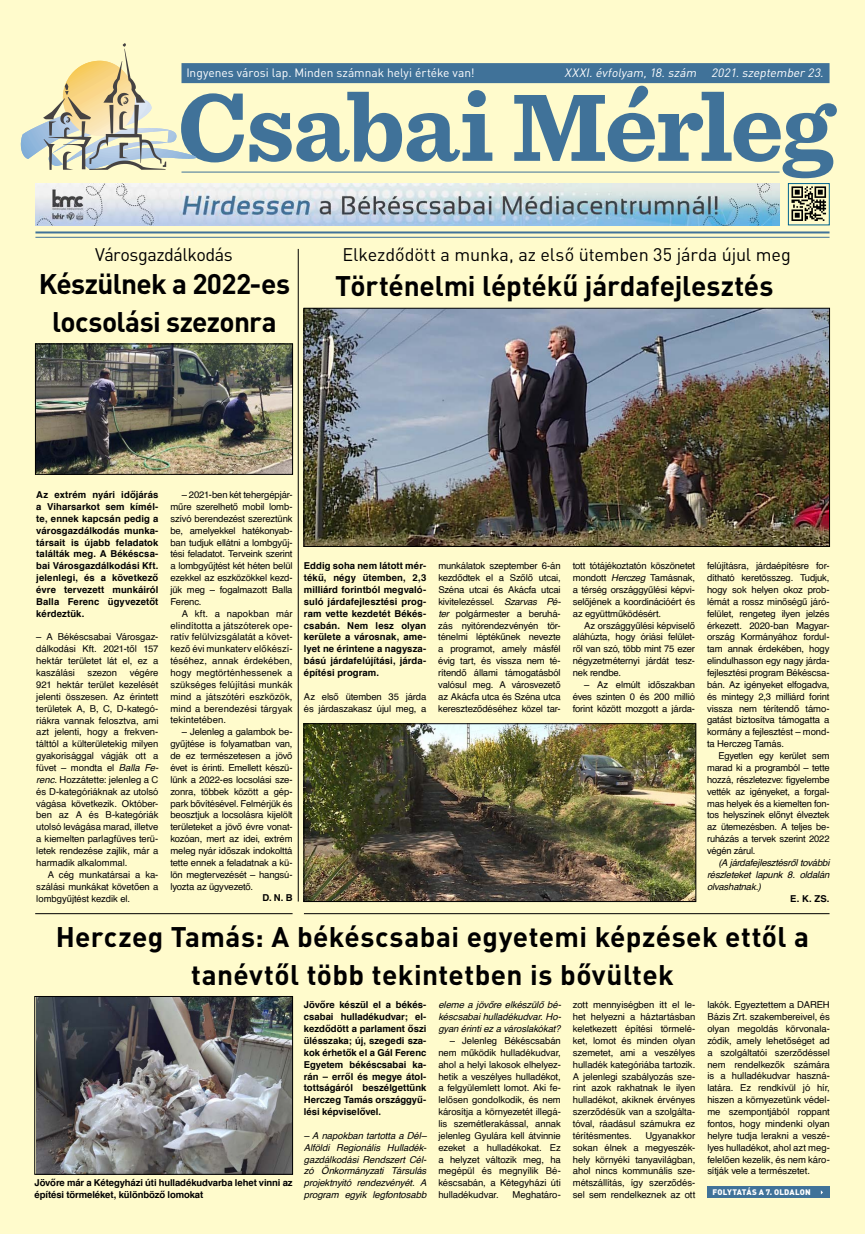
<style>
.page{position:relative;width:865px;height:1234px;background:#fff}
.page>*{position:absolute;margin:0;border:0;box-sizing:border-box;transform-origin:0 0}
.t1{font:700 100px "Sentinel";letter-spacing:-.015em;color:#407299}
.t2{font:700 28px/37.9px "DIN Pro";letter-spacing:.01em;color:#000;text-align:center}
.t3{font:700 28px/37.9px "DIN Pro";letter-spacing:-.025em;color:#000;text-align:center}
.t4{font:18px "DIN Pro";letter-spacing:-.01em;color:#000}
.t5{font:12px "DIN Pro";letter-spacing:-.005em;color:#fff}
.t6{font:italic 12px "DIN Pro";color:#fff}
.t7{font:9.5px/11.9px "Helvetica";letter-spacing:-.015em;color:#000;text-align:justify}
.t8{font:700 9.5px/11.9px "Helvetica";color:#000;text-align:justify}
.t9{font:italic 9.5px/11.9px "Helvetica";letter-spacing:-.015em;color:#000;text-align:justify}
.t10{font:900 8px "DIN Pro";letter-spacing:.025em;color:#fff}
.s1{font-style:italic}
</style>
<div class="page">
<div style="left:0;top:0;width:865px;height:1233px;background:#fffbcc"></div>
<hr style="left:35px;top:237px;width:794px;height:1px;background:#407299">
<hr style="left:181px;top:171px;width:598px;height:1px;background:#407299">
<div style="left:181px;top:63px;width:648px;height:20px;background:#407299"></div>
<hr style="left:35px;top:231px;width:794px;height:2px;background:#407299">
<svg style="left:21px;top:43px;width:175px;height:127px"></svg>
<svg style="left:791px;top:186px;width:35px;height:35px"></svg>
<div style="left:788px;top:183px;width:41px;height:42px;border:1px solid #0066b3"></div>
<img style="left:35px;top:183px;width:744px;height:42px">
<hr style="left:35px;top:913px;width:257px;height:1px;background:#000">
<hr style="left:304px;top:913px;width:525px;height:1px;background:#000">
<hr style="left:298px;top:249px;width:1px;height:652px;background:#000">
<div style="left:707px;top:1185px;width:122px;height:12px;background:#407299"></div>
<img style="left:37px;top:346px;width:254px;height:126px">
<div style="left:35px;top:344px;width:258px;height:130px;border:1px solid #000"></div>
<img style="left:306px;top:310px;width:521px;height:234px">
<div style="left:304px;top:308px;width:525px;height:238px;border:1px solid #000"></div>
<img style="left:306px;top:725px;width:388px;height:174px">
<div style="left:304px;top:723px;width:392px;height:178px;border:1px solid #000"></div>
<img style="left:37px;top:998px;width:254px;height:174px">
<div style="left:35px;top:996px;width:258px;height:178px;border:1px solid #000"></div>
<p class="t5" style="left:186px;top:64px;width:290px">Ingyenes városi lap. Minden számnak helyi értéke van!</p>
<p class="t6" style="left:564px;top:64px;width:263px">XXXI.évfolyam,18.szám 2021.szeptember 23.</p>
<h1 class="t1" style="left:177px;top:49px;width:658px">Csabai Mérleg</h1>
<h3 class="t4" style="left:95px;top:242px;width:139px">Városgazdálkodás</h3>
<h3 class="t4" style="left:342px;top:242px;width:450px">Elkezdődött a munka, az első ütemben 35 járda újul meg</h3>
<h2 class="t2" style="left:335px;top:266px;width:440px">Történelmi léptékű járdafejlesztés</h2>
<h2 class="t3" style="left:39px;top:264px;width:253px">Készülnek a 2022-es locsolási szezonra</h2>
<p class="t8" style="left:36px;top:489px;width:124px">Az extrém nyári időjárás a Viharsarkot sem kímél&shy;te, ennek kapcsán pedig a városgazdálkodás munka&shy;társait is újabb feladatok találták meg. A Békéscsa&shy;bai Városgazdálkodási Kft. jelenlegi, és a következő évre tervezett munkáiról Balla Ferenc ügyvezetőt kérdeztük.</p>
<p class="t7" style="left:36px;top:631px;width:124px">– A Békéscsabai Városgaz&shy;dálkodási Kft. 2021-től 157 hektár területet lát el, ez a kaszálási</p>
<p class="t7" style="left:170px;top:489px;width:124px;text-indent:11px">– 2021-ben két tehergépjár&shy;műre szerelhető mobil lomb&shy;szívó berendezést szereztünk be, amelyekkel hatékonyab&shy;ban tudjuk ellátni a lombgyűj&shy;tési feladatot. Terveink szerint a lombgyűjtést két héten belül ezekkel az eszközökkel kezd&shy;jük meg – fogalmazott Balla Ferenc.</p>
<p class="t7" style="left:170px;top:607px;width:124px;text-indent:11px">A kft. a napokban már elindította a játszóterek ope&shy;ratív felülvizsgálatát a követ&shy;kező évi munkaterv előkészí&shy;téséhez, annak érdekében, hogy megtörténhessenek a szükséges felújítási munkák mind a játszótéri eszközök, mind a berendezési tárgyak tekintetében.</p>
<p class="t7" style="left:170px;top:726px;width:124px;text-indent:11px">– Jelenleg a galambok be&shy;gyűjtése is folyamatban van, de ez természetesen a jövő évet is érinti. Emellett készü&shy;lünk a 2022-es locsolási sze&shy;zonra, többek között a gép&shy;park bővítésével. Felmérjük és beosztjuk a locsolásra kijelölt területeket a jövő évre vonat&shy;kozóan, mert az idei, extrém meleg nyár időszak indokolttá tette ennek a feladatnak a kü&shy;lön megtervezését – hangsú&shy;lyozta az ügyvezető.</p>
<p class="t8" style="left:262px;top:892px;width:32px">D. N. B</p>
<p class="t8" style="left:304px;top:560px;width:124px">Eddig soha nem látott mér&shy;tékű, négy ütemben, 2,3 milliárd forintból megvaló&shy;suló járdafejlesztési prog&shy;ram vette kezdetét Békés&shy;csabán. Nem lesz olyan kerülete a városnak, ame&shy;lyet ne érintene a nagysza&shy;bású járdafelújítási, járda&shy;építési program.</p>
<p class="t7" style="left:304px;top:690px;width:124px">Az első ütemben 35 járda és járdaszakasz újul meg, a</p>
<p class="t7" style="left:707px;top:560px;width:124px">felújításra, járdaépítésre for&shy;dítható keretösszeg. Tudjuk, hogy sok helyen okoz prob&shy;lémát a rossz minőségű járó&shy;felület, rengeteg ilyen jelzés érkezett. 2020-ban Magyar&shy;ország Kormányához fordul&shy;tam annak érdekében, hogy elindulhasson egy nagy járda&shy;fejlesztési program Békéscsa&shy;bán. Az igényeket elfogadva, és mintegy 2,3 milliárd forint vissza nem térítendő támo&shy;gatást biztosítva támogatta a kormány a fejlesztést – mond&shy;ta Herczeg Tamás.</p>
<p class="t7" style="left:707px;top:750px;width:124px;text-indent:11px">Egyetlen egy kerület sem marad ki a programból – tette hozzá, részletezve: figyelembe vették az igényeket, a forgal&shy;mas helyek és a kiemelten fon&shy;tos helyszínek előnyt élveztek az ütemezésben. A teljes be&shy;ruházás a tervek szerint 2022 végén zárul.</p>
<p class="t9" style="left:707px;top:856px;width:124px;text-indent:11px">(A járdafejlesztésről további részleteket lapunk 8. oldalán olvashatnak.)</p>
<p class="t8" style="left:790px;top:892px;width:41px">E. K. ZS.</p>
<h2 class="t2" style="left:56px;top:916px;width:755px">Herczeg Tamás: A békéscsabai egyetemi képzések ettől a tanévtől több tekintetben is bővültek</h2>
<p class="t8" style="left:304px;top:998px;width:124px">Jövőre készül el a békés&shy;csabai hulladékudvar; el&shy;kezdődött a parlament őszi ülésszaka; új, szegedi sza&shy;kok érhetők el a Gál Ferenc Egyetem békéscsabai ka&shy;rán – erről és megye átol&shy;tottságáról beszélgettünk Herczeg Tamás országgyű&shy;lési képviselővel.</p>
<p class="t9" style="left:304px;top:1129px;width:124px">– A napokban tartotta a Dél– Alföldi Regionális Hulladék&shy;gazdálkodási Rendszert Cél&shy;zó Önkormányzati Társulás projektnyitó rendezvényét. A program egyik legfontosabb</p>
<p class="t7" style="left:438px;top:560px;width:124px">munkálatok szeptember 6-án kezdődtek el a Szőlő utcai, Széna utcai és Akácfa utcai kivitelezéssel. <span class="s1">Szarvas Pé&shy;ter</span> polgármester a beruhá&shy;zás nyitórendezvényén tör&shy;ténelmi léptékűnek nevezte a programot, amely másfél évig tart, és vissza nem té&shy;rítendő állami támogatásból valósul meg. A városvezető az Akácfa utca és Széna utca kereszteződéséhez közel tar-</p>
<p class="t7" style="left:572px;top:560px;width:124px">tott tótájékoztatón köszönetet mondott <span class="s1">Herczeg</span> Tamásnak, a térség országgyűlési képvi&shy;selőjének a koordinációért és az együttműködésért.</p>
<p class="t7" style="left:572px;top:619px;width:124px;text-indent:11px">Az országgyűlési képviselő aláhúzta, hogy óriási felület&shy;ről van szó, több mint 75 ezer négyzetméternyi járdát tesz&shy;nek rendbe.</p>
<p class="t7" style="left:572px;top:678px;width:124px;text-indent:11px">– Az elmúlt időszakban éves szinten 0 és 200 millió forint között mozgott a járda-</p>
<p class="t7" style="left:36px;top:667px;width:124px;text-indent:93px">végére 921 hektár terület kezelését jelenti összesen. Az érintett területek A, B, C, D-kategó&shy;riákra vannak felosztva, ami azt jelenti, hogy a frekven&shy;tálttól a külterületekig milyen gyakorisággal vágják ott a füvet – mondta el <span class="s1">Balla Fe&shy;renc.</span> Hozzátette: jelenleg a C és D-kategóriáknak az utolsó vágása következik. Október&shy;ben az A és B-kategóriák utolsó levágása marad, illetve a kiemelten parlagfüves terü&shy;letek rendezése zajlik, már a harmadik alkalommal.</p>
<p class="t7" style="left:36px;top:868px;width:124px;text-indent:11px">A cég munkatársai a ka&shy;szálási munkákat követően a lombgyűjtést kezdik el.</p>
<p class="t7" style="left:88px;top:667px;width:31px">szezon</p>
<p class="t9" style="left:438px;top:999px;width:124px">eleme a jövőre elkészülő bé&shy;késcsabai hulladékudvar. Ho&shy;gyan érinti ez a városlakókat?</p>
<p class="t7" style="left:438px;top:1034px;width:124px;text-indent:11px">– Jelenleg Békéscsabán nem működik hulladékudvar, ahol a helyi lakosok elhelyez&shy;hetik a veszélyes hulladékot, a felgyülemlett lomot. Aki fe&shy;lelősen gondolkodik, és nem károsítja a környezetét illegá&shy;lis szemétlerakással, annak jelenleg Gyulára kell átvinnie ezeket a hulladékokat. Ez a helyzet változik meg, ha megépül és megnyílik Bé&shy;késcsabán, a Kétegyházi úti hulladékudvar.</p>
<p class="t7" style="left:707px;top:999px;width:124px">lakók. Egyeztettem a DAREH Bázis Zrt. szakembereivel, és olyan megoldás körvonala&shy;zódik, amely lehetőséget ad a szolgáltatói szerződéssel nem rendelkezők számára is a hulladékudvar haszná&shy;latára. Ez rendkívül jó hír, hiszen a környezetünk védel&shy;me szempontjából roppant fontos, hogy mindenki olyan helyre tudja lerakni a veszé&shy;lyes hulladékot, ahol azt meg&shy;felelően kezelik, és nem káro&shy;sítják vele a természetet.</p>
<p class="t7" style="left:573px;top:999px;width:124px">zott mennyiségben itt el le&shy;het helyezni a háztartásban keletkezett építési törmelé&shy;ket, lomot és minden olyan szemetet, ami a veszélyes hulladék kategóriába tartozik.<br>A jelenlegi szabályozás sze&shy;rint azok rakhatnak le ilyen hulladékot, akiknek érvényes szerződésük van a szolgálta&shy;tóval, ráadásul számukra ez térítésmentes.</p>
<p class="t7" style="left:573px;top:1129px;width:124px;text-indent:72px">Ugyanakkor sokan élnek a megyeszék&shy;hely környéki tanyavilágban, ahol nincs kommunális sze&shy;métszállítás, így szerződés&shy;sel sem rendelkeznek az ott</p>
<p class="t8" style="left:35px;top:1176px;width:259px">Jövőre már a Kétegyházi úti hulladékudvarba lehet vinni az építési törmeléket, különböző lomokat</p>
<p class="t10" style="left:712px;top:1186px;width:100px">FOLYTATÁS A 7. OLDALON</p>
<p class="t7" style="left:512px;top:1188px;width:50px">Meghatáro-</p>
</div>
